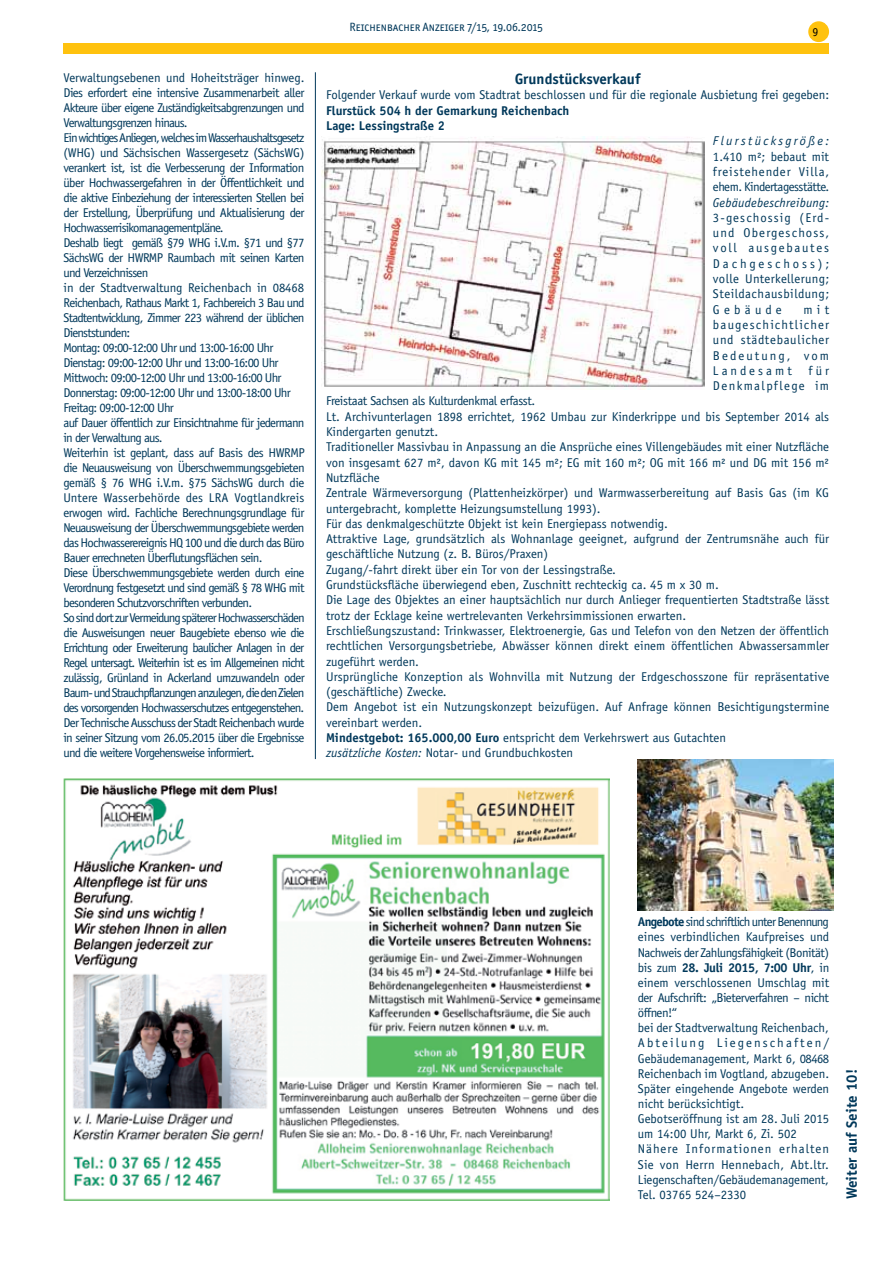
<style>
.page{position:relative;width:893px;height:1263px;background:#fff}
.page>*{position:absolute;margin:0;border:0;box-sizing:border-box;transform-origin:0 0}
.t1{font:700 15px "Officina Sans";color:#00385a}
.t2{font:12.75px/15.3px "Officina Sans";color:#00385a}
.t3{font:12.75px/15px "Officina Sans";letter-spacing:-.06em;color:#00385a}
.t4{font:12.75px/15.3px "Officina Sans";letter-spacing:-.02em;color:#00385a;text-align:justify}
.t5{font:700 12.75px/15.3px "Officina Sans";color:#00385a}
.t6{font:italic 12.75px "Officina Sans";letter-spacing:.02em;color:#00385a}
.t7{font:12.75px/15.3px "Officina Sans";letter-spacing:.11em;color:#00385a;text-align:right}
.t8{font:italic 12.75px "Officina Sans";letter-spacing:.185em;color:#00385a}
.t9{font:12px "Officina San ITC Book SC";color:#00385a}
.t10{font:12px "Officina Sans";color:#000}
.s1{font-weight:700}
.s2{font-style:italic}
</style>
<div class="page">
<div style="left:809px;top:22px;width:19px;height:19px;background:#ffc20e;border-radius:50%"></div>
<div style="left:808px;top:21px;width:21px;height:21px;border:2px solid #ffc20e;border-radius:50%"></div>
<div style="left:64px;top:44px;width:765px;height:10px;background:#ffc20e"></div>
<hr style="left:315px;top:72px;width:1px;height:687px;background:#00385a">
<img style="left:322px;top:136px;width:382px;height:253px">
<img style="left:638px;top:759px;width:195px;height:151px">
<img style="left:63px;top:778px;width:547px;height:422px">
<p class="t9" style="left:349px;top:20px;width:195px">Reichenbacher Anzeiger 7/15, 19.06.2015</p>
<p class="t10" style="left:812px;top:25px;width:7px">9</p>
<p class="t3" style="left:64px;top:70px;width:243px">Verwaltungsebenen und Hoheitsträger hinweg.<br>Dies erfordert eine intensive Zusammenarbeit aller Akteure über eigene Zuständigkeitsabgrenzungen und Verwaltungsgrenzen hinaus.<br>Ein wichtiges Anliegen, welches im Wasserhaushaltsgesetz (WHG) und Sächsischen Wassergesetz (SächsWG) verankert ist, ist die Verbesserung der Information über Hochwassergefahren in der Öffentlichkeit und die aktive Einbeziehung der interessierten Stellen bei der Erstellung, Überprüfung und Aktualisierung der Hochwasserrisikomanagementpläne.<br>Deshalb liegt gemäß §79 WHG i.V.m. §71 und §77<br>SächsWG der HWRMP Raumbach mit seinen Karten und Verzeichnissen<br>in der Stadtverwaltung Reichenbach in 08468<br>Reichenbach, Rathaus Markt 1, Fachbereich 3 Bau und Stadtentwicklung, Zimmer 223 während der üblichen Dienststunden:<br>Montag: 09:00-12:00 Uhr und 13:00-16:00 Uhr Dienstag: 09:00-12:00 Uhr und 13:00-16:00 Uhr Mittwoch: 09:00-12:00 Uhr und 13:00-16:00 Uhr Donnerstag: 09:00-12:00 Uhr und 13:00-18:00 Uhr Freitag: 09:00-12:00 Uhr<br>auf Dauer öffentlich zur Einsichtnahme für jedermann in der Verwaltung aus.<br>Weiterhin ist geplant, dass auf Basis des HWRMP die Neuausweisung von Überschwemmungsgebieten gemäß § 76 WHG i.V.m. §75 SächsWG durch die Untere Wasserbehörde des LRA Vogtlandkreis erwogen wird. Fachliche Berechnungsgrundlage für Neuausweisung der Überschwemmungsgebiete werden das Hochwasserereignis HQ 100 und die durch das Büro Bauer errechneten Überflutungsflächen sein.<br>Diese Überschwemmungsgebiete werden durch eine Verordnung festgesetzt und sind gemäß § 78 WHG mit besonderen Schutzvorschriften verbunden.<br>So sind dort zur Vermeidung späterer Hochwasserschäden die Ausweisungen neuer Baugebiete ebenso wie die Errichtung oder Erweiterung baulicher Anlagen in der Regel untersagt. Weiterhin ist es im Allgemeinen nicht zulässig, Grünland in Ackerland umzuwandeln oder Baum- und Strauchpflanzungen anzulegen, die den Zielen des vorsorgenden Hochwasserschutzes entgegenstehen.<br>Der Technische Ausschuss der Stadt Reichenbach wurde in seiner Sitzung vom 26.05.2015 über die Ergebnisse und die weitere Vorgehensweise informiert.</p>
<p class="t1" style="left:515px;top:70px;width:127px">Grundstücksverkauf</p>
<p class="t2" style="left:326px;top:87px;width:505px">Folgender Verkauf wurde vom Stadtrat beschlossen und für die regionale Ausbietung frei gegeben:</p>
<p class="t5" style="left:326px;top:103px;width:245px">Flurstück 504 h der Gemarkung Reichenbach<br>Lage: Lessingstraße 2</p>
<p class="t8" style="left:713px;top:134px;width:118px">Flurstücksgröße:</p>
<p class="t4" style="left:713px;top:149px;width:118px">1.410 m²; bebaut mit freistehender Villa, ehem. Kindertagesstätte.</p>
<p class="t6" style="left:713px;top:195px;width:118px">Gebäudebeschreibung:</p>
<p class="t4" style="left:713px;top:210px;width:118px">3-geschossig (Erd&shy;und Obergeschoss, voll ausgebautes Dachgeschoss); volle Unterkellerung; Steildachausbildung; Gebäude</p>
<p class="t4" style="left:713px;top:302px;width:118px;text-indent:90px">mit baugeschichtlicher und städtebaulicher Bedeutung, vom Landesamt</p>
<p class="t7" style="left:713px;top:363px;width:118px">für<br>Denkmalpflege im</p>
<p class="t2" style="left:326px;top:393px;width:505px">Freistaat Sachsen als Kulturdenkmal erfasst.<br>Lt. Archivunterlagen 1898 errichtet, 1962 Umbau zur Kinderkrippe und bis September 2014 als Kindergarten genutzt.<br>Traditioneller Massivbau in Anpassung an die Ansprüche eines Villengebäudes mit einer Nutzfläche von insgesamt 627 m², davon KG mit 145 m²; EG mit 160 m²; OG mit 166 m² und DG mit 156 m²<br>Nutzfläche<br>Zentrale Wärmeversorgung (Plattenheizkörper) und Warmwasserbereitung auf Basis Gas (im KG untergebracht, komplette Heizungsumstellung 1993).<br>Für das denkmalgeschützte Objekt ist kein Energiepass notwendig.<br>Attraktive Lage, grundsätzlich als Wohnanlage geeignet, aufgrund der Zentrumsnähe auch für geschäftliche Nutzung (z. B. Büros/Praxen)<br>Zugang/-fahrt direkt über ein Tor von der Lessingstraße.<br>Grundstücksfläche überwiegend eben, Zuschnitt rechteckig ca. 45 m x 30 m.<br>Die Lage des Objektes an einer hauptsächlich nur durch Anlieger frequentierten Stadtstraße lässt trotz der Ecklage keine wertrelevanten Verkehrsimmissionen erwarten.<br>Erschließungszustand: Trinkwasser, Elektroenergie, Gas und Telefon von den Netzen der öffentlich rechtlichen Versorgungsbetriebe, Abwässer können direkt einem öffentlichen Abwassersammler zugeführt werden.<br>Ursprüngliche Konzeption als Wohnvilla mit Nutzung der Erdgeschosszone für repräsentative (geschäftliche) Zwecke.<br>Dem Angebot ist ein Nutzungskonzept beizufügen. Auf Anfrage können Besichtigungstermine vereinbart werden.<br><span class="s1">Mindestgebot: 165.000,00 Euro</span> entspricht dem Verkehrswert aus Gutachten<br><span class="s2">zusätzliche Kosten:</span> Notar- und Grundbuchkosten</p>
<p class="t2" style="left:638px;top:914px;width:193px"><span class="s1">Angebote</span> sind schriftlich unter Benennung eines verbindlichen Kaufpreises und Nachweis der Zahlungsfähigkeit (Bonität) bis zum <span class="s1">28. Juli 2015, 7:00 Uhr</span>, in einem verschlossenen Umschlag mit der Aufschrift: „Bieterverfahren – nicht öffnen!“<br>bei der Stadtverwaltung Reichenbach, Abteilung Liegenschaften/ Gebäudemanagement, Markt 6, 08468<br>Reichenbach im Vogtland, abzugeben.<br>Später eingehende Angebote werden nicht berücksichtigt.<br>Gebotseröffnung ist am 28. Juli 2015 um 14:00 Uhr, Markt 6, Zi. 502<br>Nähere Informationen erhalten Sie von Herrn Hennebach, Abt.ltr.<br>Liegenschaften/Gebäudemanagement, Tel. 03765 524–2330</p>
<p class="t1" style="left:842px;top:1199px;width:132px;rotate:-90deg">Weiter auf Seite 10!</p>
</div>
